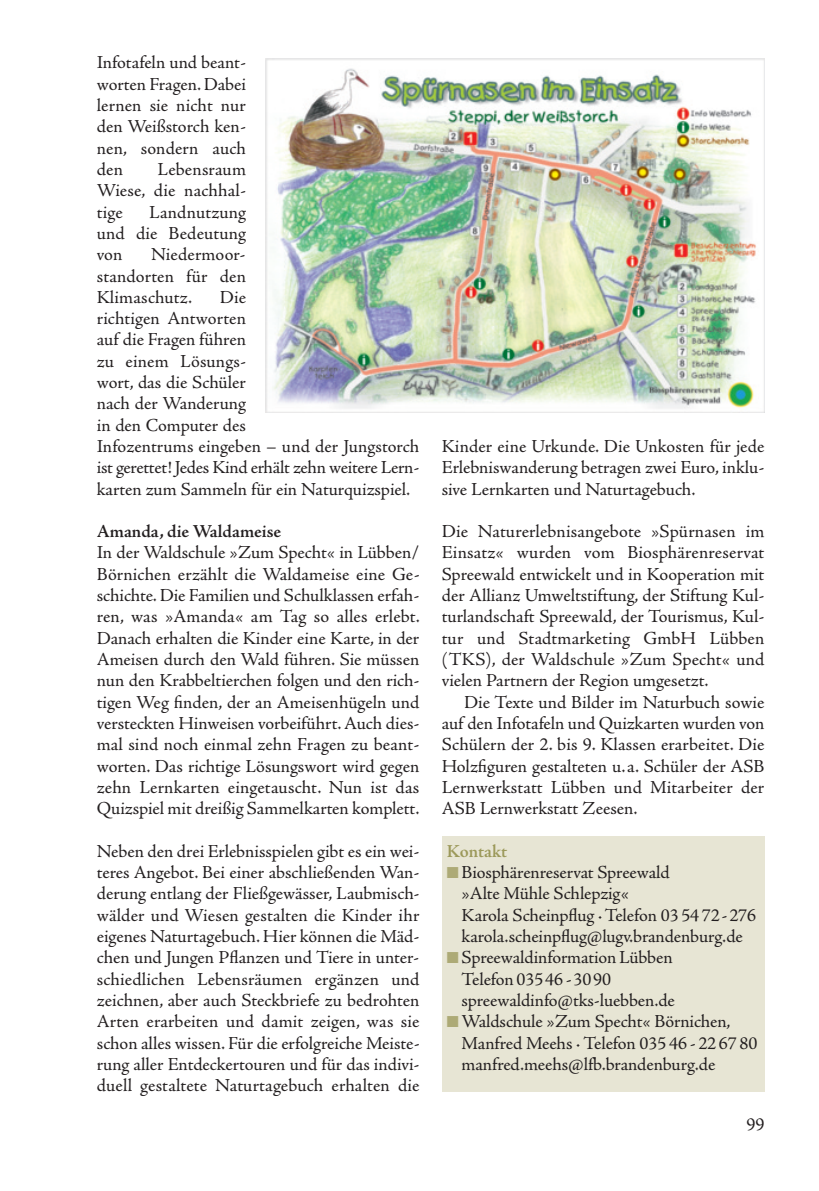
<style>
.page{position:relative;width:819px;height:1191px;background:#fff}
.page>*{position:absolute;margin:0;border:0;box-sizing:border-box;transform-origin:0 0}
.t1{font:18.38px/21.3px "Adobe Jenson Pro";color:#231f20;text-align:justify}
.t2{font:600 18.38px "Adobe Jenson Pro";letter-spacing:-.005em;color:#231f20}
.t3{font:600 18.38px "Adobe Jenson Pro";letter-spacing:-.005em;color:#9c995a}
.s1{color:#adaa76}
</style>
<div class="page">
<div style="left:441px;top:835px;width:323px;height:256px;background:#e7e5d4"></div>
<img style="left:266px;top:58px;width:498px;height:354px">
<p class="t1" style="left:97px;top:54px;width:151px">Infotafeln und beant&shy;worten Fragen. Dabei lernen sie nicht nur den Weißstorch ken&shy;nen, sondern auch den</p>
<p class="t1" style="left:97px;top:160px;width:151px;text-indent:61px">Lebensraum Wiese, die nachhal&shy;tige</p>
<p class="t1" style="left:97px;top:203px;width:151px;text-indent:52px">Landnutzung und die Bedeutung von</p>
<p class="t1" style="left:97px;top:246px;width:151px;text-indent:54px">Niedermoor&shy;standorten für den Klimaschutz.</p>
<p class="t1" style="left:97px;top:288px;width:324px;text-align:left;text-indent:123px">Die<br>richtigen Antworten<br>auf die Fragen führen<br>zu einem Lösungs-<br>wort, das die Schüler<br>nach der Wanderung<br>in den Computer des<br>Infozentrums eingeben – und der Jungstorch ist gerettet! Jedes Kind erhält zehn weitere Lern - karten zum Sammeln für ein Naturquizspiel.</p>
<p class="t2" style="left:97px;top:524px;width:186px">Amanda, die Waldameise</p>
<p class="t1" style="left:97px;top:544px;width:324px">In der Waldschule »Zum Specht« in Lübben/ Börnichen erzählt die Waldameise eine Ge&shy;schichte.Die Familien und Schulklassen erfah&shy;ren, was »Amanda« am Tag so alles erlebt.<br>Danach erhalten die Kinder eine Karte, in der Ameisen durch den Wald führen. Sie müssen nun den Krabbeltierchen folgen und den rich&shy;tigen Weg finden, der an Ameisenhügeln und versteckten Hinweisen vorbeiführt. Auch dies&shy;mal sind noch einmal zehn Fragen zu beant&shy;worten. Das richtige Lösungswort wird gegen zehn Lernkarten eingetauscht. Nun ist das Quizspiel mit dreißig Sammelkarten komplett.</p>
<p class="t1" style="left:97px;top:842px;width:324px">Neben den drei Erlebnisspielen gibt es ein wei&shy;teres Angebot. Bei einer abschließenden Wan&shy;derung entlang der Fließgewässer, Laubmisch&shy;wälder und Wiesen gestalten die Kinder ihr eigenes Naturtagebuch. Hier können die Mäd&shy;chen und Jungen Pflanzen und Tiere in unter&shy;schiedlichen Lebensräumen ergänzen und zeichnen, aber auch Steckbriefe zu bedrohten Arten erarbeiten und damit zeigen, was sie schon alles wissen. Für die erfolgreiche Meiste&shy;rung aller Entdeckertouren und für das indivi&shy;duell gestaltete Naturtagebuch erhalten die</p>
<p class="t1" style="left:442px;top:437px;width:324px">Kinder eine Urkunde. Die Unkosten für jede Erlebniswanderung betragen zwei Euro, inklu&shy;sive Lernkarten und Naturtagebuch.</p>
<p class="t1" style="left:442px;top:522px;width:324px">Die Naturerlebnisangebote »Spürnasen im Einsatz« wurden vom Biosphärenreservat Spreewald entwickelt und in Kooperation mit der Allianz Umweltstiftung, der Stiftung Kul&shy;turlandschaft Spreewald, der Tourismus, Kul&shy;tur und Stadtmarketing GmbH Lübben (TKS), der Waldschule »Zum Specht« und vielen Partnern der Region umgesetzt.</p>
<p class="t1" style="left:442px;top:693px;width:324px;text-indent:22px">Die Texte und Bilder im Naturbuch sowie auf den Infotafeln und Quizkarten wurden von Schülern der 2. bis 9. Klassen erarbeitet. Die Holzfiguren gestalteten u.a. Schüler der ASB Lernwerkstatt Lübben und Mitarbeiter der ASB Lernwerkstatt Zeesen.</p>
<p class="t3" style="left:446px;top:844px;width:62px">Kontakt</p>
<p class="t1" style="left:461px;top:863px;width:296px;text-align:left;text-indent:-15px"><span class="s1">■</span> Biosphärenreservat Spreewald<br>»Alte Mühle Schlepzig«<br>Karola Scheinpflug · Telefon 03 54 72-276 karola.scheinpflug@lugv.brandenburg.de</p>
<p class="t1" style="left:461px;top:948px;width:215px;text-align:left;text-indent:-15px"><span class="s1">■</span> Spreewaldinformation Lübben<br>Telefon 03546 -3090 spreewaldinfo@tks-luebben.de</p>
<p class="t1" style="left:461px;top:1012px;width:297px;text-align:left;text-indent:-15px"><span class="s1">■</span> Waldschule »Zum Specht« Börnichen,<br>Manfred Meehs · Telefon 03546 - 22 67 80 manfred.meehs@lfb.brandenburg.de</p>
<p class="t1" style="left:746px;top:1115px;width:20px">99</p>
</div>
